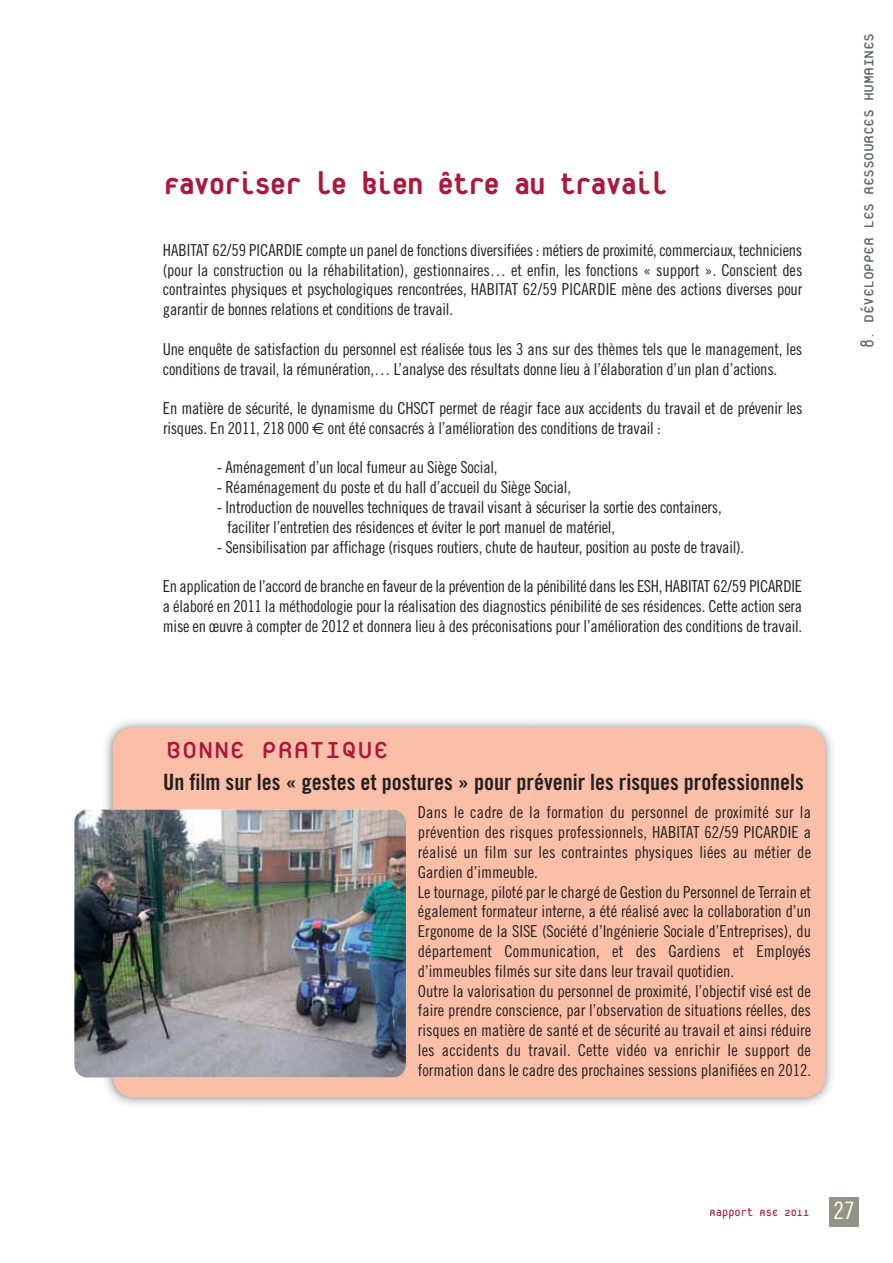
<style>
.page{position:relative;width:893px;height:1263px;background:#fff}
.page>*{position:absolute;margin:0;border:0;box-sizing:border-box;transform-origin:0 0}
.t1{font:800 34.5px "Platelet";letter-spacing:-.02em;color:#ad173b}
.t2{font:34.5px "Platelet";color:#ad173b}
.t3{font:22.5px "Trade Gothic Bold Cond Twenty";color:#231f20}
.t4{font:19.5px "Platelet";letter-spacing:-.025em;color:#636466}
.t5{font:16.5px/19.8px "Trade Gothic Cond Eighteen";letter-spacing:-.015em;color:#231f20}
.t6{font:13.5px "Platelet";color:#ad173b}
.s1{font-family:"Euro Sans"}
.s2{font-family:"Trade Gothic Cond Eighteen";font-size:24px;color:#fff}
</style>
<div class="page">
<div style="left:829px;top:1198px;width:30px;height:29px;background:#949384"></div>
<img style="left:100px;top:720px;width:733px;height:385px">
<div style="left:113px;top:727px;width:712px;height:371px;background:#fbbea7;border-radius:21px"></div>
<img style="left:74px;top:810px;width:332px;height:267px;border-radius:12px">
<h1 class="t1" style="left:163px;top:171px;width:505px">Favoriser le bien être au travail</h1>
<p class="t5" style="left:163px;top:241px;width:641px;text-align:justify">HABITAT 62/59 PICARDIE compte un panel de fonctions diversifiées : métiers de proximité, commerciaux, techniciens (pour la construction ou la réhabilitation), gestionnaires… et enfin, les fonctions « support ». Conscient des contraintes physiques et psychologiques rencontrées, HABITAT 62/59 PICARDIE mène des actions diverses pour garantir de bonnes relations et conditions de travail.</p>
<p class="t5" style="left:163px;top:340px;width:641px">Une enquête de satisfaction du personnel est réalisée tous les 3 ans sur des thèmes tels que le management, les conditions de travail, la rémunération,… L’analyse des résultats donne lieu à l’élaboration d’un plan d’actions.</p>
<p class="t5" style="left:163px;top:400px;width:641px">En matière de sécurité, le dynamisme du CHSCT permet de réagir face aux accidents du travail et de prévenir les risques. En 2011, 218 000 <span class="s1">€</span> ont été consacrés à l’amélioration des conditions de travail :</p>
<p class="t5" style="left:217px;top:459px;width:282px">- Aménagement d’un local fumeur au Siège Social,</p>
<p class="t5" style="left:217px;top:479px;width:355px">- Réaménagement du poste et du hall d’accueil du Siège Social,</p>
<p class="t5" style="left:227px;top:499px;width:496px;text-indent:-10px">- Introduction de nouvelles techniques de travail visant à sécuriser la sortie des containers, faciliter l’entretien des résidences et éviter le port manuel de matériel,</p>
<p class="t5" style="left:217px;top:538px;width:529px">- Sensibilisation par affichage (risques routiers, chute de hauteur, position au poste de travail).</p>
<p class="t5" style="left:163px;top:578px;width:641px;text-align:justify">En application de l’accord de branche en faveur de la prévention de la pénibilité dans les ESH, HABITAT 62/59 PICARDIE a élaboré en 2011 la méthodologie pour la réalisation des diagnostics pénibilité de ses résidences. Cette action sera mise en œuvre à compter de 2012 et donnera lieu à des préconisations pour l’amélioration des conditions de travail.</p>
<h1 class="t2" style="left:166px;top:726px;width:225px">BONNE PRATIQUE</h1>
<h2 class="t3" style="left:163px;top:774px;width:642px">Un film sur les « gestes et postures » pour prévenir les risques professionnels</h2>
<p class="t5" style="left:418px;top:804px;width:395px">Dans le cadre de la formation du personnel de proximité sur la prévention des risques professionnels, HABITAT 62/59 PICARDIE a réalisé un film sur les contraintes physiques liées au métier de Gardien d’immeuble.<br>Le tournage, piloté par le chargé de Gestion du Personnel de Terrain et également formateur interne, a été réalisé avec la collaboration d’un Ergonome de la SISE (Société d’Ingénierie Sociale d’Entreprises), du département Communication, et des Gardiens et Employés d’immeubles filmés sur site dans leur travail quotidien.<br>Outre la valorisation du personnel de proximité, l’objectif visé est de faire prendre conscience, par l’observation de situations réelles, des risques en matière de santé et de sécurité au travail et ainsi réduire les accidents du travail. Cette vidéo va enrichir le support de formation dans le cadre des prochaines sessions planifiées en 2012.</p>
<p class="t4" style="left:855px;top:348px;width:317px;rotate:-90deg">8. DÉVELOPPER LES RESSOURCES HUMAINES</p>
<p class="t6" style="left:709px;top:1203px;width:147px">Rapport RSE 2011 <span class="s2">27</span></p>
</div>
